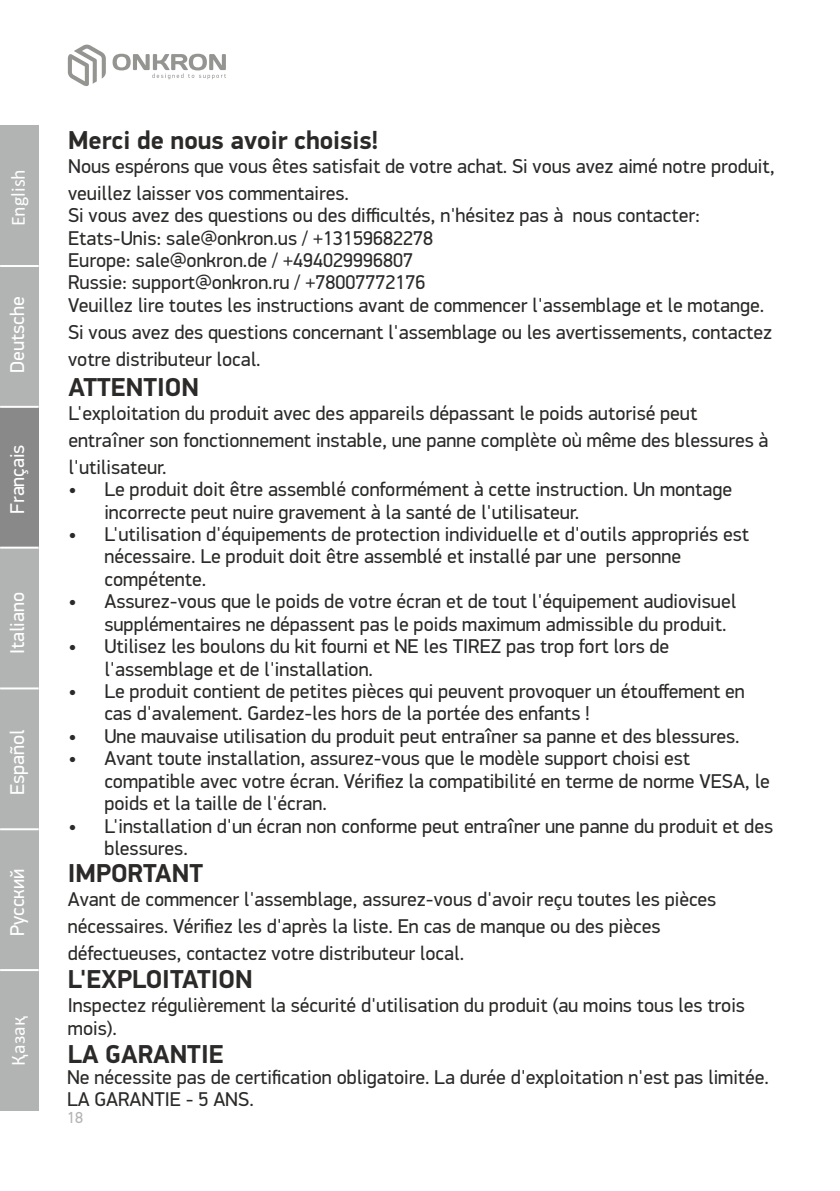
<style>
.page{position:relative;width:840px;height:1191px;background:#fff}
.page>*{position:absolute;margin:0;border:0;box-sizing:border-box;transform-origin:0 0}
.t1{font:700 26px "PF Din Display Pro";color:#2b2a29}
.t2{font:20px/22.4px "PF Din Display Pro";color:#2b2a29}
.t3{font:20px "PF Din Display Pro";color:#fff}
.t4{font:20px "Calibri";color:#fefefe}
.t5{font:20px "PF Din Display Pro";color:#fefefe}
.t6{font:16px "PF Din Display Pro";color:#b2b3b3}
</style>
<div class="page">
<svg style="left:68px;top:44px;width:38px;height:42px"></svg>
<svg style="left:112px;top:54px;width:114px;height:25px"></svg>
<div style="left:0;top:125px;width:39px;height:985px;background:#b2b3b3"></div>
<div style="left:0;top:407px;width:39px;height:140px;background:#898989"></div>
<hr style="left:0;top:969px;width:39px;height:2px;background:#fefefe">
<hr style="left:0;top:828px;width:39px;height:2px;background:#fefefe">
<hr style="left:0;top:687px;width:39px;height:2px;background:#fefefe">
<hr style="left:0;top:546px;width:39px;height:2px;background:#fefefe">
<hr style="left:0;top:406px;width:39px;height:2px;background:#fefefe">
<hr style="left:0;top:265px;width:39px;height:2px;background:#fefefe">
<p class="t4" style="left:10px;top:226px;width:59px;rotate:-90deg">English</p>
<p class="t3" style="left:9px;top:373px;width:78px;rotate:-90deg">Deutsche</p>
<p class="t3" style="left:9px;top:513px;width:71px;rotate:-90deg">Français</p>
<p class="t3" style="left:9px;top:654px;width:64px;rotate:-90deg">Italiano</p>
<p class="t5" style="left:9px;top:795px;width:67px;rotate:-90deg">Español</p>
<p class="t3" style="left:9px;top:936px;width:69px;rotate:-90deg">Русский</p>
<p class="t4" style="left:10px;top:1065px;width:51px;rotate:-90deg">Қазақ</p>
<h1 class="t1" style="left:68px;top:129px;width:312px">Merci de nous avoir choisis!</h1>
<p class="t2" style="left:68px;top:154px;width:707px;line-height:27px">Nous espérons que vous êtes satisfait de votre achat. Si vous avez aimé notre produit, veuillez laisser vos commentaires.</p>
<p class="t2" style="left:68px;top:206px;width:697px">Si vous avez des questions ou des difficultés, n'hésitez pas à nous contacter:<br>Etats-Unis: sale@onkron.us / +13159682278<br>Europe: sale@onkron.de / +494029996807<br>Russie: support@onkron.ru / +78007772176<br>Veuillez lire toutes les instructions avant de commencer l'assemblage et le motange.</p>
<p class="t2" style="left:68px;top:320px;width:705px;line-height:27px">Si vous avez des questions concernant l'assemblage ou les avertissements, contactez votre distributeur local.</p>
<h1 class="t1" style="left:68px;top:376px;width:132px">ATTENTION</h1>
<p class="t2" style="left:68px;top:401px;width:701px;line-height:27px">L'exploitation du produit avec des appareils dépassant le poids autorisé peut entraîner son fonctionnement instable, une panne complète où même des blessures à l'utilisateur.</p>
<p class="t2" style="left:104px;top:480px;width:628px;text-indent:-36px">• Le produit doit être assemblé conformément à cette instruction. Un montage incorrecte peut nuire gravement à la santé de l'utilisateur.</p>
<p class="t2" style="left:104px;top:525px;width:645px;text-indent:-36px">• L'utilisation d'équipements de protection individuelle et d'outils appropriés est nécessaire. Le produit doit être assemblé et installé par une personne compétente.</p>
<p class="t2" style="left:104px;top:592px;width:633px;text-indent:-36px">• Assurez-vous que le poids de votre écran et de tout l'équipement audiovisuel supplémentaires ne dépassent pas le poids maximum admissible du produit.</p>
<p class="t2" style="left:104px;top:637px;width:566px;text-indent:-36px">• Utilisez les boulons du kit fourni et NE les TIREZ pas trop fort lors de l'assemblage et de l'installation.</p>
<p class="t2" style="left:104px;top:682px;width:641px;text-indent:-36px">• Le produit contient de petites pièces qui peuvent provoquer un étouffement en cas d'avalement. Gardez-les hors de la portée des enfants !</p>
<p class="t2" style="left:68px;top:726px;width:672px">• Une mauvaise utilisation du produit peut entraîner sa panne et des blessures.</p>
<p class="t2" style="left:104px;top:749px;width:666px;text-indent:-36px">• Avant toute installation, assurez-vous que le modèle support choisi est compatible avec votre écran. Vérifiez la compatibilité en terme de norme VESA, le poids et la taille de l'écran.</p>
<p class="t2" style="left:104px;top:816px;width:669px;text-indent:-36px">• L'installation d'un écran non conforme peut entraîner une panne du produit et des blessures.</p>
<h1 class="t1" style="left:68px;top:862px;width:137px">IMPORTANT</h1>
<p class="t2" style="left:68px;top:887px;width:649px;line-height:27px">Avant de commencer l'assemblage, assurez-vous d'avoir reçu toutes les pièces nécessaires. Vérifiez les d'après la liste. En cas de manque ou des pièces défectueuses, contactez votre distributeur local.</p>
<h1 class="t1" style="left:68px;top:968px;width:186px">L'EXPLOITATION</h1>
<p class="t2" style="left:68px;top:996px;width:678px">Inspectez régulièrement la sécurité d'utilisation du produit (au moins tous les trois mois).</p>
<h1 class="t1" style="left:68px;top:1043px;width:157px">LA GARANTIE</h1>
<p class="t2" style="left:67px;top:1067px;width:703px">Ne nécessite pas de certification obligatoire. La durée d'exploitation n'est pas limitée.<br>LA GARANTIE - 5 ANS.</p>
<p class="t6" style="left:67px;top:1111px;width:17px">18</p>
</div>
